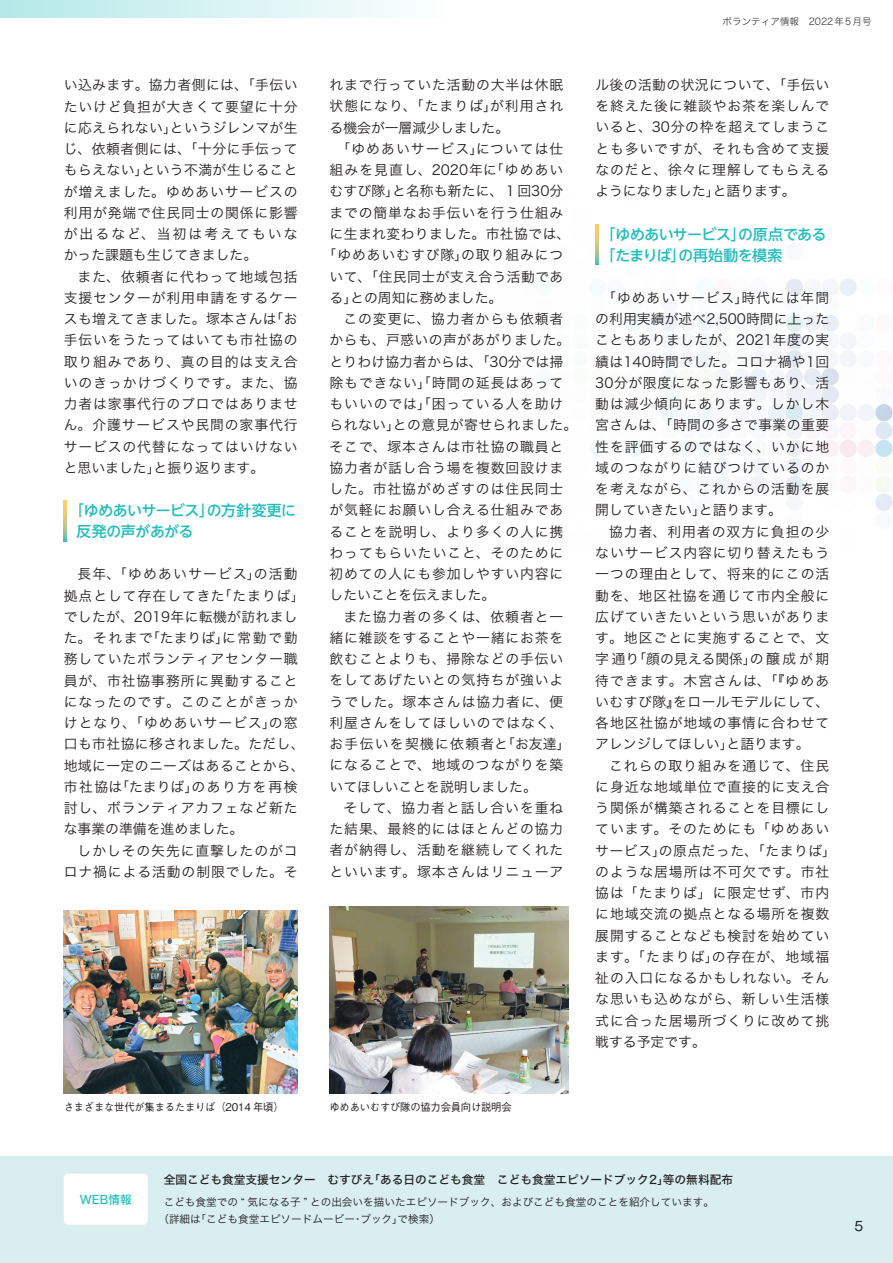
<style>
.page{position:relative;width:893px;height:1263px;background:#fff}
.page>*{position:absolute;margin:0;border:0;box-sizing:border-box;transform-origin:0 0}
.t1{font:500 14.85px/21.3px "UD Shin Go NT Pr 6 N";letter-spacing:-.03em;color:#21bdbd}
.t2{font:13.8px/21.3px "Hira Kaku Std N W3";letter-spacing:.06em;color:#231f20;text-align:justify}
.t3{font:13.8px "Hira Kaku Std N W3";letter-spacing:.03em;color:#231f20}
.t4{font:13.8px "Hira Kaku Std N W3";color:#231f20}
.t5{font:13.8px "Hira Kaku Std N W3";letter-spacing:.01em;color:#231f20}
.t6{font:13.8px "Hira Kaku Std N W3";letter-spacing:.08em;color:#231f20}
.t7{font:13.8px "Hira Kaku Std N W3";letter-spacing:.09em;color:#231f20}
.t8{font:12.75px "Gothic MB101 Pr 6 N";color:#231f20}
.t9{font:11.7px "Hira Kaku Std N W5";color:#231f20}
.t10{font:11.7px "Hira Kaku Std N W5";color:#21bdbd}
.t11{font:10.65px/17px "Hira Kaku Std N W3";color:#231f20}
.t12{font:500 10.65px "Gothic BBB Pro";letter-spacing:-.02em;color:#231f20}
.t13{font:9.6px "Hira Kaku Std N W2";color:#231f20}
</style>
<div class="page">
<div style="left:0;top:1157px;width:893px;height:106px;background:#d8eeef"></div>
<img style="left:598px;top:224px;width:295px;height:287px">
<div style="left:0;top:0;width:446px;height:17px;background:linear-gradient(to right,#b4e8e8,#fdfefe)"></div>
<div style="left:64px;top:1174px;width:84px;height:51px;background:#fff;border-radius:4px"></div>
<svg style="left:595px;top:224px;width:3px;height:41px"></svg>
<svg style="left:64px;top:501px;width:3px;height:40px"></svg>
<img style="left:64px;top:910px;width:234px;height:183px">
<img style="left:330px;top:907px;width:238px;height:186px">
<p class="t2" style="left:64px;top:74px;width:235px">い込みます。協力者側には、「手伝いたいけど負担が大きくて要望に十分に応えられない」というジレンマが生じ、依頼者側には、「十分に手伝ってもらえない」という不満が生じることが増えました。ゆめあいサービスの利用が発端で住民同士の関係に影響が出るなど、当初は考えてもいなかった課題も生じてきました。</p>
<p class="t2" style="left:64px;top:266px;width:235px;text-indent:14px">また、依頼者に代わって地域包括支援センターが利用申請をするケースも増えてきました。塚本さんは「お手伝いをうたってはいても市社協の取り組みであり、真の目的は支え合いのきっかけづくりです。また、協力者は家事代行のプロではありません。介護サービスや民間の家事代行サービスの代替になってはいけないと思いました」と振り返ります。</p>
<p class="t1" style="left:77px;top:499px;width:221px;text-indent:-7px">「ゆめあいサービス」の方針変更に反発の声があがる</p>
<p class="t2" style="left:64px;top:563px;width:242px;text-align:left;text-indent:14px">長年、「ゆめあいサービス」の活動拠点として存在してきた「たまりば」でしたが、2019年に転機が訪れました。それまで「たまりば」に常勤で勤務していたボランティアセンター職員が、市社協事務所に異動することになったのです。このことがきっかけとなり、「ゆめあいサービス」の窓口も市社協に移されました。ただし、地域に一定のニーズはあることから、市社協は「たまりば」のあり方を再検討し、ボランティアカフェなど新たな事業の準備を進めました。</p>
<p class="t2" style="left:64px;top:840px;width:235px;text-align:right">しかしその矢先に直撃したのがコロナ禍による活動の制限でした。そ</p>
<p class="t2" style="left:330px;top:74px;width:235px">れまで行っていた活動の大半は休眠</p>
<p class="t2" style="left:330px;top:95px;width:235px">状態になり、「たまりば」が利用され</p>
<p class="t4" style="left:330px;top:117px;width:181px">る機会が一層減少しました。</p>
<p class="t2" style="left:336px;top:138px;width:228px">「ゆめあいサービス」については仕</p>
<p class="t6" style="left:330px;top:160px;width:235px">組みを見直し、2020年に「ゆめあい</p>
<p class="t5" style="left:330px;top:181px;width:235px">むすび隊」と名称も新たに、１回30分</p>
<p class="t2" style="left:330px;top:202px;width:235px">までの簡単なお手伝いを行う仕組み</p>
<p class="t3" style="left:330px;top:223px;width:242px">に生まれ変わりました。市社協では、</p>
<p class="t2" style="left:323px;top:244px;width:242px">「ゆめあいむすび隊」の取り組みにつ</p>
<p class="t3" style="left:330px;top:266px;width:235px">いて、「住民同士が支え合う活動であ</p>
<p class="t4" style="left:330px;top:287px;width:174px">る」との周知に務めました。</p>
<p class="t2" style="left:343px;top:308px;width:222px">この変更に、協力者からも依頼者</p>
<p class="t3" style="left:330px;top:330px;width:242px">からも、戸惑いの声があがりました。</p>
<p class="t5" style="left:330px;top:351px;width:235px">とりわけ協力者からは、「30分では掃</p>
<p class="t2" style="left:330px;top:372px;width:235px">除もできない」「時間の延長はあって</p>
<p class="t2" style="left:330px;top:393px;width:235px">もいいのでは」「困っている人を助け</p>
<p class="t3" style="left:330px;top:415px;width:249px">られない」との意見が寄せられました。</p>
<p class="t2" style="left:330px;top:436px;width:235px">そこで、塚本さんは市社協の職員と</p>
<p class="t2" style="left:330px;top:457px;width:235px">協力者が話し合う場を複数回設けま</p>
<p class="t2" style="left:330px;top:478px;width:235px">した。市社協がめざすのは住民同士</p>
<p class="t2" style="left:330px;top:499px;width:235px">が気軽にお願いし合える仕組みであ</p>
<p class="t2" style="left:330px;top:521px;width:235px">ることを説明し、より多くの人に携</p>
<p class="t2" style="left:330px;top:542px;width:235px">わってもらいたいこと、そのために</p>
<p class="t2" style="left:330px;top:563px;width:235px">初めての人にも参加しやすい内容に</p>
<p class="t4" style="left:330px;top:585px;width:167px">したいことを伝えました。</p>
<p class="t2" style="left:343px;top:606px;width:222px">また協力者の多くは、依頼者と一</p>
<p class="t2" style="left:330px;top:627px;width:235px">緒に雑談をすることや一緒にお茶を</p>
<p class="t2" style="left:330px;top:648px;width:235px">飲むことよりも、掃除などの手伝い</p>
<p class="t2" style="left:330px;top:669px;width:235px">をしてあげたいとの気持ちが強いよ</p>
<p class="t2" style="left:330px;top:691px;width:235px">うでした。塚本さんは協力者に、便</p>
<p class="t2" style="left:330px;top:712px;width:235px">利屋さんをしてほしいのではなく、</p>
<p class="t7" style="left:330px;top:733px;width:242px">お手伝いを契機に依頼者と「お友達」</p>
<p class="t2" style="left:330px;top:754px;width:235px">になることで、地域のつながりを築</p>
<p class="t4" style="left:330px;top:776px;width:209px">いてほしいことを説明しました。</p>
<p class="t2" style="left:343px;top:797px;width:222px">そして、協力者と話し合いを重ね</p>
<p class="t2" style="left:330px;top:818px;width:235px">た結果、最終的にはほとんどの協力</p>
<p class="t2" style="left:330px;top:839px;width:235px">者が納得し、活動を継続してくれた</p>
<p class="t2" style="left:330px;top:861px;width:235px">といいます。塚本さんはリニューア</p>
<p class="t12" style="left:64px;top:1099px;width:221px">さまざまな世代が集まるたまりば（2014 年頃）</p>
<p class="t12" style="left:330px;top:1099px;width:184px">ゆめあいむすび隊の協力会員向け説明会</p>
<p class="t13" style="left:723px;top:15px;width:151px">ボランティア情報　2022年5月号</p>
<p class="t2" style="left:595px;top:74px;width:235px">ル後の活動の状況について、「手伝いを終えた後に雑談やお茶を楽しんでいると、30分の枠を超えてしまうことも多いですが、それも含めて支援なのだと、徐々に理解してもらえるようになりました」と語ります。</p>
<p class="t1" style="left:601px;top:223px;width:227px">「ゆめあいサービス」の原点である「たまりば」の再始動を模索</p>
<p class="t2" style="left:595px;top:287px;width:235px;text-indent:7px">「ゆめあいサービス」時代には年間の利用実績が述べ2,500時間に上ったこともありましたが、2021年度の実績は140時間でした。コロナ禍や1回30分が限度になった影響もあり、活動は減少傾向にあります。しかし木宮さんは、「時間の多さで事業の重要性を評価するのではなく、いかに地域のつながりに結びつけているのかを考えながら、これからの活動を展開していきたい」と語ります。</p>
<p class="t2" style="left:595px;top:521px;width:235px;text-indent:14px">協力者、利用者の双方に負担の少ないサービス内容に切り替えたもう一つの理由として、将来的にこの活動を、地区社協を通じて市内全般に広げていきたいという思いがあります。地区ごとに実施することで、文字通り「顔の見える関係」の醸成が期待できます。木宮さんは、「『ゆめあいむすび隊』をロールモデルにして、各地区社協が地域の事情に合わせてアレンジしてほしい」と語ります。</p>
<p class="t2" style="left:595px;top:754px;width:242px;text-align:left;text-indent:14px">これらの取り組みを通じて、住民に身近な地域単位で直接的に支え合う関係が構築されることを目標にしています。そのためにも「ゆめあいサービス」の原点だった、「たまりば」のような居場所は不可欠です。市社協は「たまりば」に限定せず、市内に地域交流の拠点となる場所を複数展開することなども検討を始めています。「たまりば」の存在が、地域福祉の入口になるかもしれない。そんな思いも込めながら、新しい生活様式に合った居場所づくりに改めて挑戦する予定です。</p>
<p class="t10" style="left:80px;top:1190px;width:53px">WEB情報</p>
<p class="t9" style="left:164px;top:1171px;width:571px">全国こども食堂支援センター　むすびえ「ある日のこども食堂　こども食堂エピソードブック2」等の無料配布</p>
<p class="t11" style="left:158px;top:1194px;width:557px;text-indent:5px">こども食堂での “ 気になる子 ” との出会いを描いたエピソードブック、およびこども食堂のことを紹介しています。（詳細は「こども食堂エピソードムービー・ブック」で検索）</p>
<p class="t8" style="left:854px;top:1216px;width:10px">5</p>
</div>
